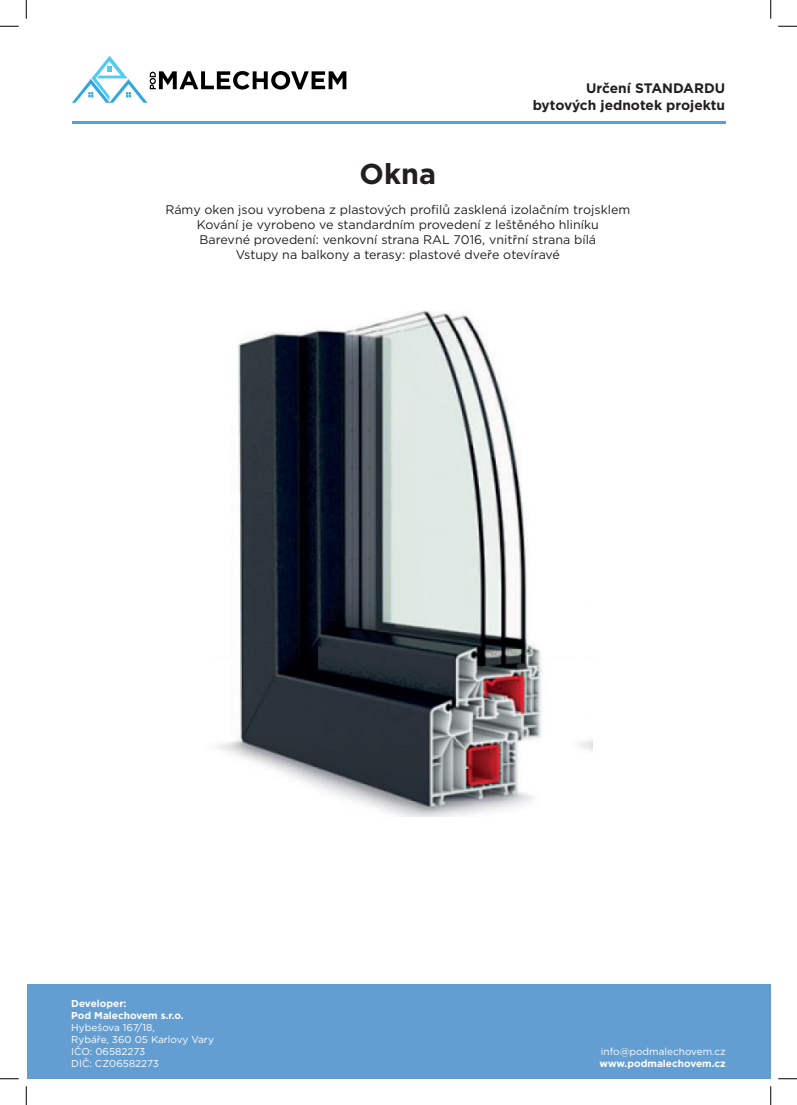
<style>
.page{position:relative;width:797px;height:1105px;background:#fff}
.page>*{position:absolute;margin:0;border:0;box-sizing:border-box;transform-origin:0 0}
.t1{font:700 28.75px "Gotham";color:#231f20}
.t2{font:700 13.75px/16.5px "Gotham";color:#231f20;text-align:right}
.t3{font:12.5px/15px "Gotham";color:#231f20;text-align:center}
.t4{font:10px/12px "Gotham";color:#fff}
.t5{font:700 10px/12px "Gotham";color:#fff}
</style>
<div class="page">
<div style="left:27px;top:984px;width:743px;height:95px;background:#639ed3"></div>
<hr style="left:72px;top:122px;width:653px;height:2px;background:#52a2d9">
<svg style="left:72px;top:56px;width:274px;height:47px"></svg>
<img style="left:217px;top:310px;width:375px;height:506px">
<svg style="left:0;top:25px;width:19px;height:2px"></svg>
<svg style="left:778px;top:25px;width:19px;height:2px"></svg>
<svg style="left:0;top:1078px;width:19px;height:1px"></svg>
<svg style="left:778px;top:1078px;width:19px;height:1px"></svg>
<svg style="left:25px;top:0;width:2px;height:19px"></svg>
<svg style="left:25px;top:1086px;width:2px;height:19px"></svg>
<svg style="left:770px;top:0;width:1px;height:19px"></svg>
<svg style="left:770px;top:1086px;width:1px;height:19px"></svg>
<p class="t2" style="left:532px;top:80px;width:194px">Určení STANDARDU bytových jednotek projektu</p>
<h1 class="t1" style="left:359px;top:155px;width:78px">Okna</h1>
<p class="t3" style="left:165px;top:202px;width:466px">Rámy oken jsou vyrobena z plastových profilů zasklená izolačním trojsklem Kování je vyrobeno ve standardním provedení z leštěného hliníku<br>Barevné provedení: venkovní strana RAL 7016, vnitřní strana bílá<br>Vstupy na balkony a terasy: plastové dveře otevíravé</p>
<p class="t5" style="left:71px;top:997px;width:114px">Developer:<br>Pod Malechovem s.r.o.</p>
<p class="t4" style="left:71px;top:1021px;width:144px">Hybešova 167/18,<br>Rybáře, 360 05 Karlovy Vary<br>IČO: 06582273<br>DIČ: CZ06582273</p>
<p class="t4" style="left:601px;top:1045px;width:126px">info@podmalechovem.cz</p>
<p class="t5" style="left:599px;top:1057px;width:128px">www.podmalechovem.cz</p>
</div>
